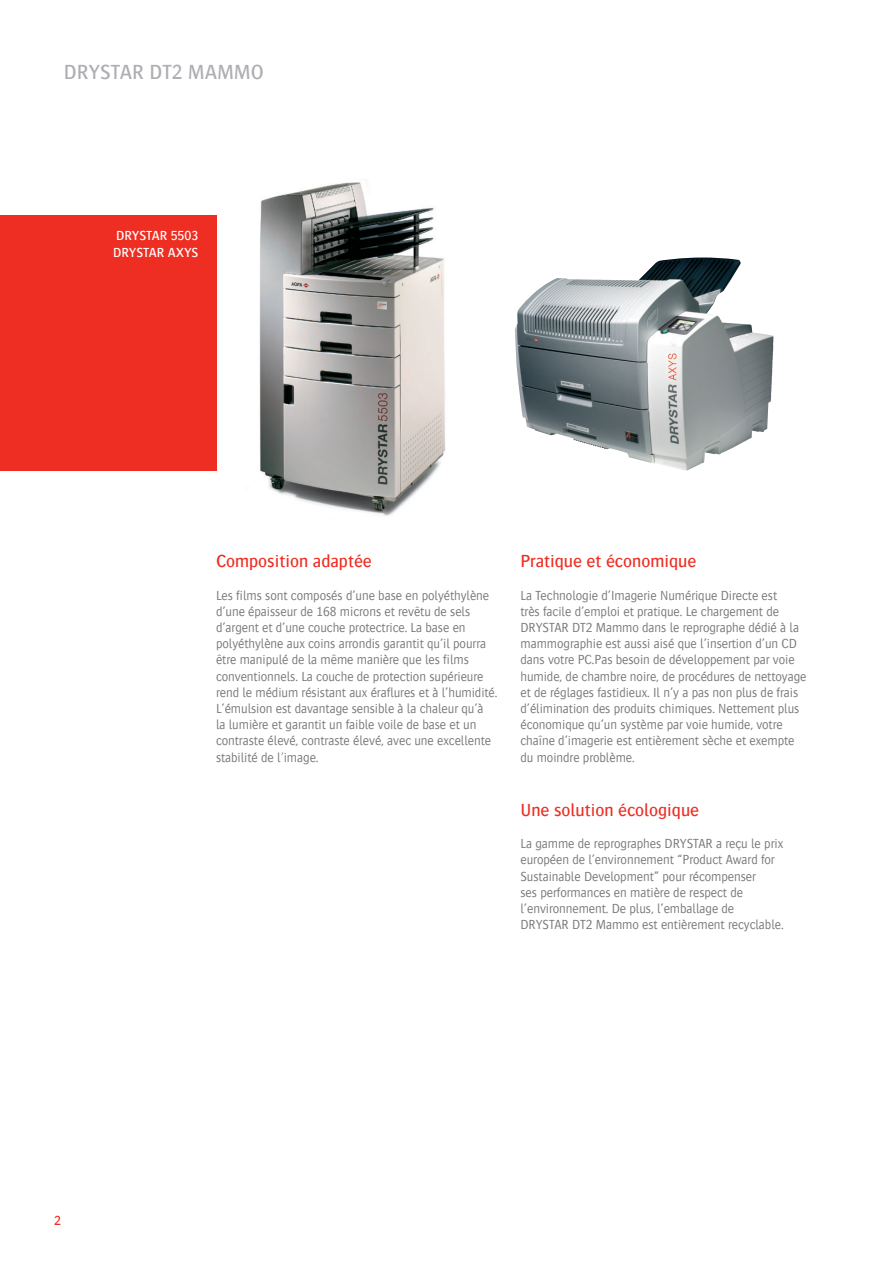
<style>
.page{position:relative;width:893px;height:1263px;background:#fff}
.page>*{position:absolute;margin:0;border:0;box-sizing:border-box;transform-origin:0 0}
.t1{font:500 21px "Bosis For Agfa";color:#aeafb3}
.t2{font:500 18px "Bosis For Agfa";color:#ee2e22}
.t3{font:300 13.5px/16.2px "Bosis For Agfa";letter-spacing:-.005em;color:#76787b}
.t4{font:500 13.5px/16.5px "Bosis For Agfa";letter-spacing:-.005em;color:#fff}
.t5{font:500 13.5px "Bosis For Agfa";color:#ee2e22}
</style>
<div class="page">
<img style="left:515px;top:258px;width:259px;height:213px">
<div style="left:0;top:215px;width:216px;height:255px;background:#ee2e22"></div>
<img style="left:259px;top:182px;width:187px;height:334px">
<h1 class="t1" style="left:64px;top:61px;width:201px">DRYSTAR DT2 MAMMO</h1>
<p class="t4" style="left:113px;top:227px;width:87px">DRYSTAR 5503<br>DRYSTAR AXYS</p>
<p class="t5" style="left:54px;top:1213px;width:8px">2</p>
<h2 class="t2" style="left:216px;top:552px;width:157px">Composition adaptée</h2>
<p class="t3" style="left:216px;top:587px;width:283px">Les films sont composés d’une base en polyéthylène d’une épaisseur de 168 microns et revêtu de sels d’argent et d’une couche protectrice. La base en polyéthylène aux coins arrondis garantit qu’il pourra être manipulé de la même manière que les films conventionnels. La couche de protection supérieure rend le médium résistant aux éraflures et à l’humidité.<br>L’émulsion est davantage sensible à la chaleur qu’à<br>la lumière et garantit un faible voile de base et un contraste élevé, contraste élevé, avec une excellente stabilité de l'image.</p>
<h2 class="t2" style="left:520px;top:552px;width:177px">Pratique et économique</h2>
<p class="t3" style="left:520px;top:587px;width:287px">La Technologie d’Imagerie Numérique Directe est<br>très facile d’emploi et pratique. Le chargement de DRYSTAR DT2 Mammo dans le reprographe dédié à la mammographie est aussi aisé que l’insertion d’un CD dans votre PC.Pas besoin de développement par voie humide, de chambre noire, de procédures de nettoyage et de réglages fastidieux. Il n’y a pas non plus de frais d’élimination des produits chimiques. Nettement plus économique qu’un système par voie humide, votre chaîne d’imagerie est entièrement sèche et exempte du moindre problème.</p>
<h2 class="t2" style="left:520px;top:800px;width:180px">Une solution écologique</h2>
<p class="t3" style="left:520px;top:835px;width:265px">La gamme de reprographes DRYSTAR a reçu le prix européen de l’environnement “Product Award for Sustainable Development” pour récompenser<br>ses performances en matière de respect de l’environnement. De plus, l’emballage de DRYSTAR DT2 Mammo est entièrement recyclable.</p>
</div>
